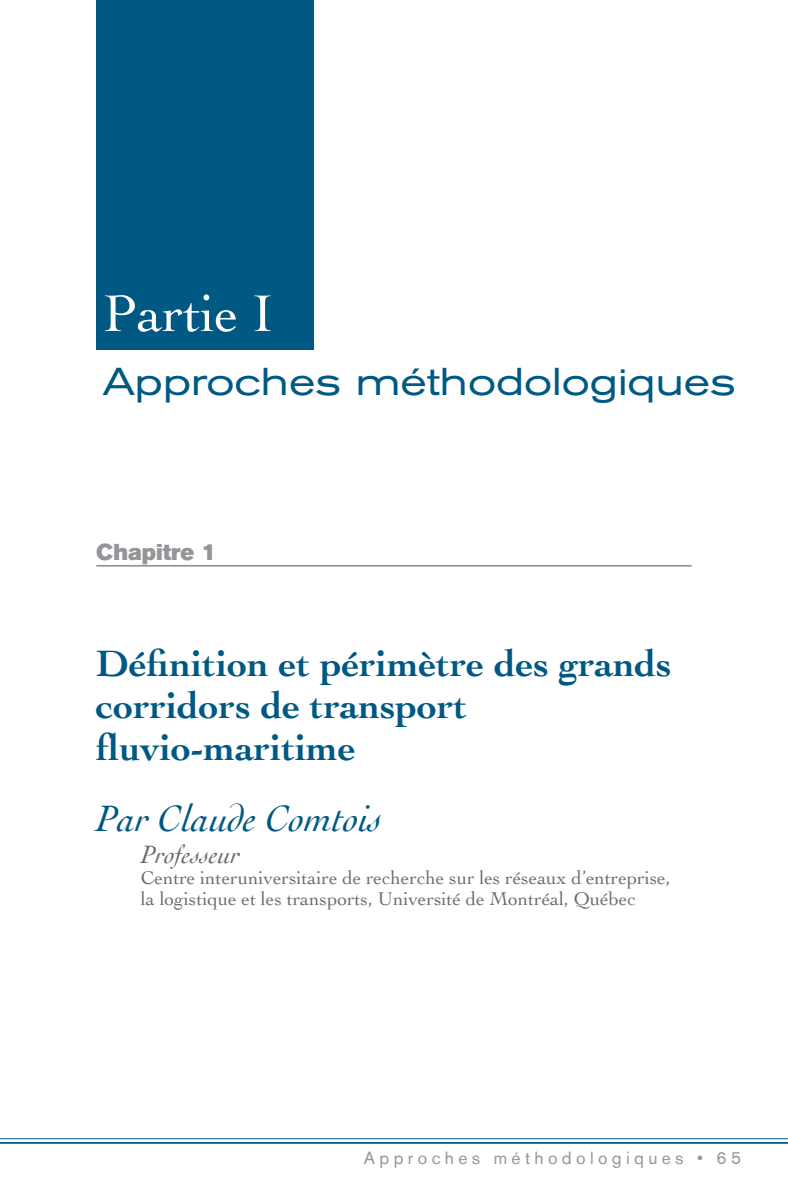
<style>
.page{position:relative;width:788px;height:1185px;background:#fff}
.page>*{position:absolute;margin:0;border:0;box-sizing:border-box;transform-origin:0 0}
.t1{font:54.25px "Cochin";color:#fff}
.Sous-titre_1{font:700 38.5px/42px "Cochin";color:#005983}
.titre_de_chapitre{font:expanded 38.5px "Akzidenz Grotesk BE";color:#005983}
.auteur{font:italic 38.5px "Cochin";color:#005983}
.sous_auteur{font:italic 26.25px "Cochin";color:#6c6d70}
.Chapitre{font:22.75px "Akzidenz Grotesk BE Super";color:#939598}
.roman_auteur{font:19.25px/21px "Cochin";color:#6c6d70}
.t2{font:17.5px "Akzidenz Grotesk BE";letter-spacing:.25em;color:#939598}
</style>
<div class="page">
<hr style="left:0;top:1138px;width:788px;height:1px;background:#005983">
<hr style="left:0;top:1142px;width:788px;height:1px;background:#005983">
<div style="left:96px;top:0;width:217px;height:349px;background:#005983"></div>
<hr style="left:96px;top:565px;width:596px;height:2px;background:#939598">
<p class="t1" style="left:103px;top:282px;width:172px">Partie I</p>
<p class="titre_de_chapitre" style="left:103px;top:359px;width:634px">Approches méthodologiques</p>
<p class="Chapitre" style="left:96px;top:539px;width:121px">Chapitre 1</p>
<p class="Sous-titre_1" style="left:96px;top:642px;width:577px">Définition et périmètre des grands corridors de transport fluvio-maritime</p>
<p class="auteur" style="left:96px;top:797px;width:287px">Par Claude Comtois</p>
<p class="sous_auteur" style="left:141px;top:839px;width:101px">Professeur</p>
<p class="roman_auteur" style="left:141px;top:867px;width:531px">Centre interuniversitaire de recherche sur les réseaux d’entreprise, la logistique et les transports, Université de Montréal, Québec</p>
<p class="t2" style="left:364px;top:1147px;width:379px">Approches méthodologiques • 65</p>
</div>
